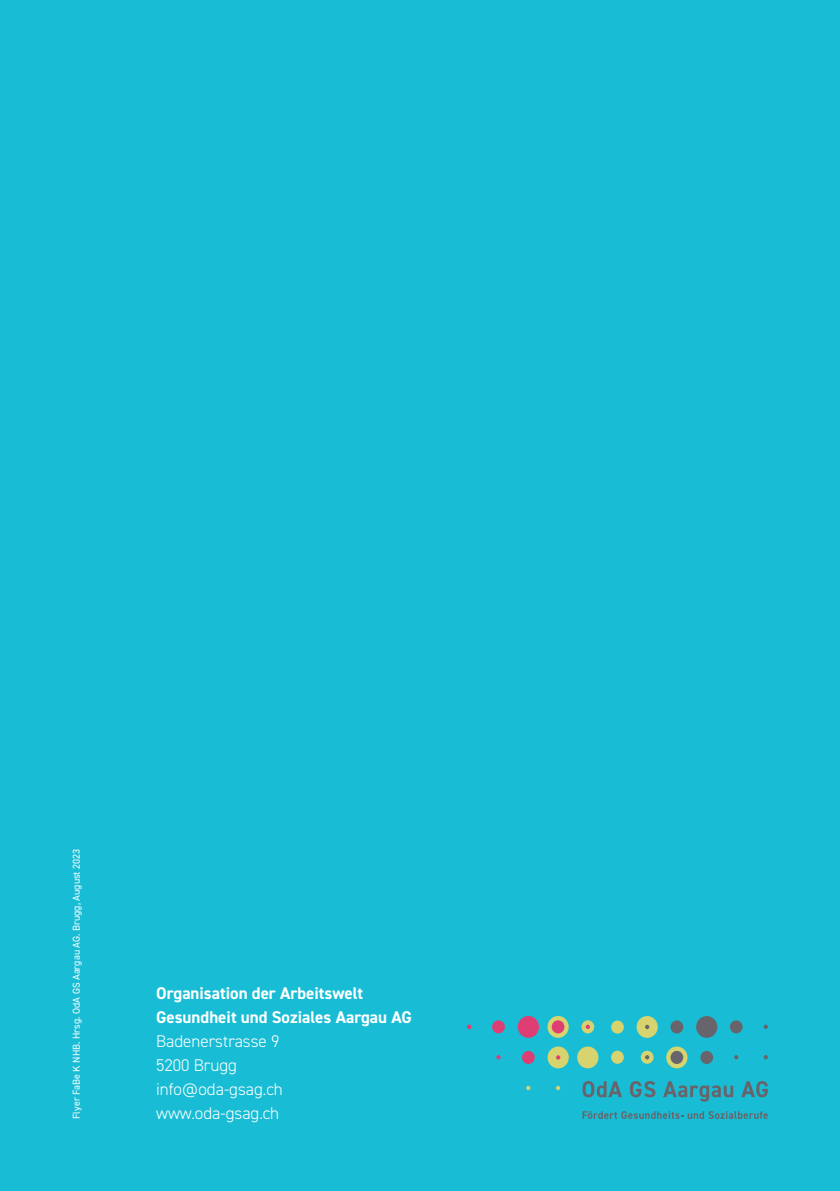
<style>
.page{position:relative;width:840px;height:1191px;background:#fff}
.page>*{position:absolute;margin:0;border:0;box-sizing:border-box;transform-origin:0 0}
.t1{font:700 17px "DIN2014";color:#fff}
.t2{font:300 17px "DIN2014";color:#fff}
.t3{font:10px "DIN2014";color:#fff}
</style>
<div class="page">
<div style="left:0;top:0;width:839px;height:1191px;background:#18bdd5"></div>
<div style="left:492px;top:1020px;width:12px;height:13px;background:#de3e73;border-radius:50%"></div>
<div style="left:581px;top:1020px;width:13px;height:13px;background:#d7d36e;border-radius:50%"></div>
<svg style="left:585px;top:1024px;width:4px;height:5px"></svg>
<div style="left:547px;top:1016px;width:21px;height:21px;background:#d7d36e;border-radius:50%"></div>
<div style="left:551px;top:1020px;width:13px;height:13px;background:#de3e73;border-radius:50%"></div>
<svg style="left:526px;top:1085px;width:4px;height:5px"></svg>
<div style="left:636px;top:1016px;width:21px;height:21px;background:#d7d36e;border-radius:50%"></div>
<svg style="left:645px;top:1024px;width:4px;height:5px"></svg>
<svg style="left:467px;top:1024px;width:4px;height:5px"></svg>
<div style="left:729px;top:1020px;width:13px;height:13px;background:#67656b;border-radius:50%"></div>
<svg style="left:696px;top:1016px;width:21px;height:21px"></svg>
<svg style="left:640px;top:1050px;width:13px;height:13px"></svg>
<svg style="left:644px;top:1055px;width:5px;height:4px"></svg>
<svg style="left:700px;top:1051px;width:12px;height:13px"></svg>
<svg style="left:666px;top:1046px;width:21px;height:22px"></svg>
<svg style="left:670px;top:1051px;width:12px;height:13px"></svg>
<svg style="left:610px;top:1050px;width:13px;height:13px"></svg>
<svg style="left:734px;top:1055px;width:4px;height:4px"></svg>
<div style="left:517px;top:1016px;width:21px;height:21px;background:#de3e73;border-radius:50%"></div>
<svg style="left:610px;top:1020px;width:13px;height:13px"></svg>
<svg style="left:670px;top:1020px;width:12px;height:13px"></svg>
<svg style="left:496px;top:1055px;width:4px;height:4px"></svg>
<div style="left:547px;top:1046px;width:21px;height:22px;background:#d7d36e;border-radius:50%"></div>
<svg style="left:556px;top:1055px;width:4px;height:4px"></svg>
<div style="left:521px;top:1051px;width:13px;height:13px;background:#de3e73;border-radius:50%"></div>
<svg style="left:582px;top:1111px;width:185px;height:8px"></svg>
<svg style="left:582px;top:1081px;width:39px;height:16px"></svg>
<svg style="left:630px;top:1081px;width:25px;height:16px"></svg>
<svg style="left:663px;top:1081px;width:69px;height:20px"></svg>
<svg style="left:741px;top:1081px;width:26px;height:16px"></svg>
<svg style="left:556px;top:1085px;width:4px;height:5px"></svg>
<div style="left:577px;top:1046px;width:21px;height:22px;background:#d7d36e;border-radius:50%"></div>
<svg style="left:763px;top:1024px;width:4px;height:5px"></svg>
<svg style="left:763px;top:1055px;width:4px;height:4px"></svg>
<p class="t3" style="left:70px;top:1119px;width:272px;rotate:-90deg">Flyer FaBe K NHB. Hrsg. OdA GS Aargau AG. Brugg, August 2023</p>
<p class="t1" style="left:156px;top:981px;width:208px">Organisation der Arbeitswelt</p>
<p class="t1" style="left:156px;top:1005px;width:257px">Gesundheit und Soziales Aargau AG</p>
<p class="t2" style="left:156px;top:1030px;width:125px">Badenerstrasse 9</p>
<p class="t2" style="left:156px;top:1054px;width:82px">5200 Brugg</p>
<p class="t2" style="left:156px;top:1078px;width:128px">info@oda-gsag.ch</p>
<p class="t2" style="left:156px;top:1102px;width:125px">www.oda-gsag.ch</p>
</div>
